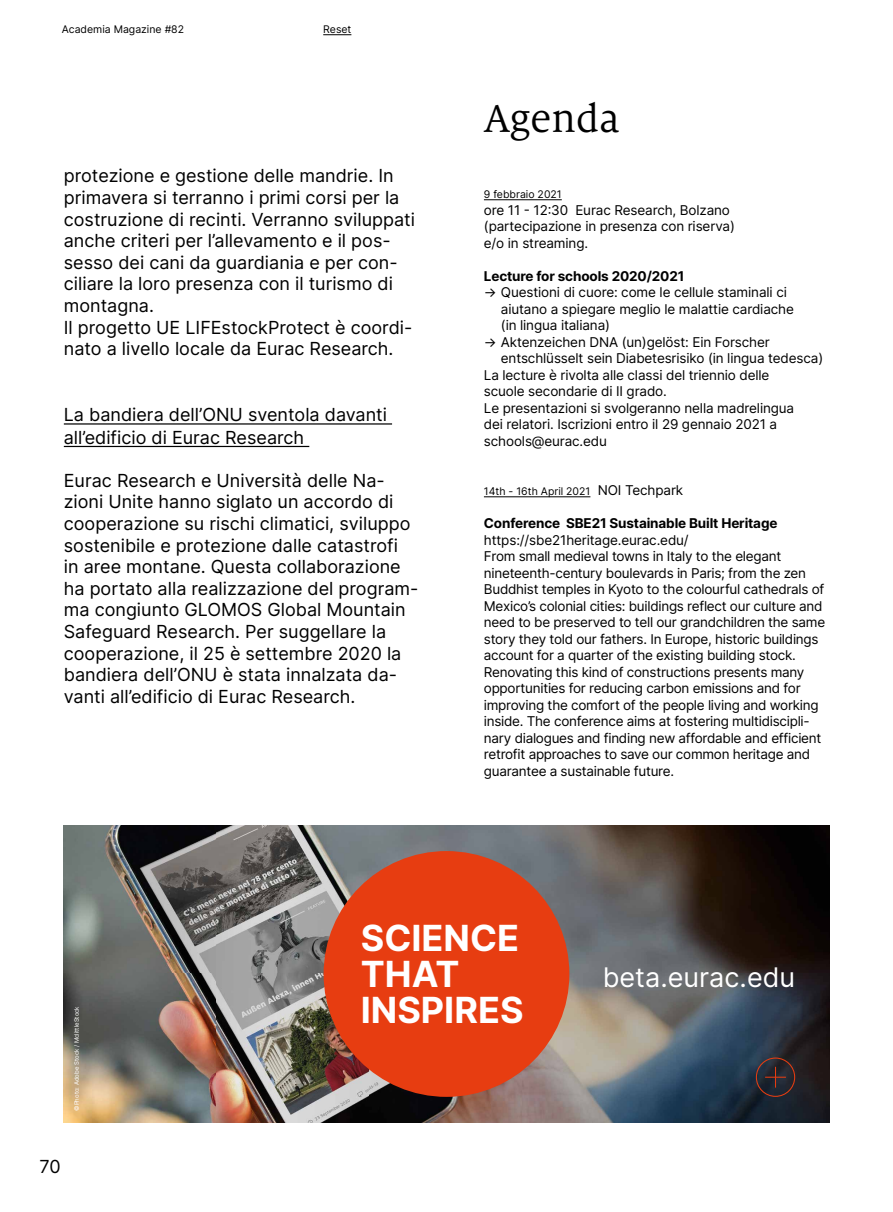
<style>
.page{position:relative;width:893px;height:1212px;background:#fff}
.page>*{position:absolute;margin:0;border:0;box-sizing:border-box;transform-origin:0 0}
.t1{font:42.75px "Milo Serif Pro";color:#000}
.t2{font:36px/36px "Inter";color:#fff}
.t3{font:27px "Inter";color:#fff}
.t4{font:18px/21.6px "Inter";color:#000}
.t5{font:13.5px/16.5px "Inter";letter-spacing:-.02em;color:#000}
.t6{font:700 13.5px "Inter";letter-spacing:-.01em;color:#000}
.t7{font:10.5px "Inter";color:#000}
.t8{font:6px "Inter";color:#fff}
.s1{font-size:13.5px}
</style>
<div class="page">
<svg style="left:323px;top:34px;width:28px;height:1px"></svg>
<hr style="left:64px;top:423px;width:328px;height:2px;background:#000">
<hr style="left:64px;top:446px;width:245px;height:1px;background:#000">
<hr style="left:484px;top:199px;width:78px;height:1px;background:#000">
<hr style="left:484px;top:496px;width:106px;height:1px;background:#000">
<img style="left:64px;top:825px;width:765px;height:298px">
<div style="left:324px;top:851px;width:245px;height:246px;background:#e73d11;border-radius:50%"></div>
<div style="left:756px;top:1057px;width:39px;height:40px;border:1px solid #e73d11;border-radius:50%"></div>
<svg style="left:765px;top:1067px;width:21px;height:20px"></svg>
<p class="t7" style="left:62px;top:22px;width:124px">Academia Magazine #82</p>
<p class="t7" style="left:323px;top:22px;width:30px">Reset</p>
<p class="t4" style="left:64px;top:165px;width:353px">protezione e gestione delle mandrie. In primavera si terranno i primi corsi per la costruzione di recinti. Verranno sviluppati anche criteri per l’allevamento e il pos&shy;sesso dei cani da guardiania e per con&shy;ciliare la loro presenza con il turismo di montagna.<br>Il progetto UE LIFEstockProtect è coordi&shy;nato a livello locale da Eurac Research.</p>
<h3 class="t4" style="left:64px;top:403px;width:325px;line-height:22.5px">La bandiera dell’ONU sventola davanti all’edificio di Eurac Research</h3>
<p class="t4" style="left:64px;top:469px;width:356px">Eurac Research e Università delle Na&shy;zioni Unite hanno siglato un accordo di cooperazione su rischi climatici, sviluppo sostenibile e protezione dalle catastrofi<br>in aree montane. Questa collaborazione ha portato alla realizzazione del program&shy;ma congiunto GLOMOS Global Mountain Safeguard Research. Per suggellare la cooperazione, il 25 è settembre 2020 la bandiera dell’ONU è stata innalzata da&shy;vanti all’edificio di Eurac Research.</p>
<h1 class="t1" style="left:484px;top:95px;width:137px">Agenda</h1>
<p class="t7" style="left:484px;top:187px;width:79px">9 febbraio 2021</p>
<p class="t5" style="left:484px;top:201px;width:253px">ore 11 - 12:30 Eurac Research, Bolzano (partecipazione in presenza con riserva) e/o in streaming.</p>
<p class="t6" style="left:484px;top:266px;width:202px">Lecture for schools 2020/2021</p>
<p class="t5" style="left:501px;top:284px;width:295px;text-indent:-17px">→ Questioni di cuore: come le cellule staminali ci aiutano a spiegare meglio le malattie cardiache (in lingua italiana)</p>
<p class="t5" style="left:484px;top:333px;width:287px">→ Aktenzeichen DNA (un)gelöst: Ein Forscher</p>
<p class="t5" style="left:501px;top:350px;width:324px">entschlüsselt sein Diabetesrisiko (in lingua tedesca)</p>
<p class="t5" style="left:484px;top:366px;width:287px">La lecture è rivolta alle classi del triennio delle</p>
<p class="t5" style="left:484px;top:383px;width:185px">scuole secondarie di II grado.</p>
<p class="t5" style="left:484px;top:399px;width:312px">Le presentazioni si svolgeranno nella madrelingua</p>
<p class="t5" style="left:484px;top:416px;width:295px">dei relatori. Iscrizioni entro il 29 gennaio 2021 a</p>
<p class="t5" style="left:484px;top:432px;width:125px">schools@eurac.edu</p>
<p class="t7" style="left:484px;top:484px;width:201px">14th - 16th April 2021 <span class="s1">NOI Techpark</span></p>
<p class="t6" style="left:484px;top:513px;width:295px">Conference SBE21 Sustainable Built Heritage</p>
<p class="t5" style="left:484px;top:531px;width:343px">https://sbe21heritage.eurac.edu/<br>From small medieval towns in Italy to the elegant nineteenth-century boulevards in Paris; from the zen Buddhist temples in Kyoto to the colourful cathedrals of Mexico’s colonial cities: buildings reflect our culture and need to be preserved to tell our grandchildren the same story they told our fathers. In Europe, historic buildings account for a quarter of the existing building stock.<br>Renovating this kind of constructions presents many opportunities for reducing carbon emissions and for improving the comfort of the people living and working inside. The conference aims at fostering multidiscipli&shy;nary dialogues and finding new affordable and efficient retrofit approaches to save our common heritage and guarantee a sustainable future.</p>
<p class="t8" style="left:72px;top:1111px;width:106px;rotate:-90deg">©Photo: Adobe Stock / MclittleStock</p>
<h3 class="t4" style="left:39px;top:1155px;width:23px">70</h3>
<h2 class="t2" style="left:361px;top:919px;width:164px">SCIENCE<br>THAT<br>INSPIRES</h2>
<h3 class="t3" style="left:603px;top:957px;width:194px">beta.eurac.edu</h3>
</div>
